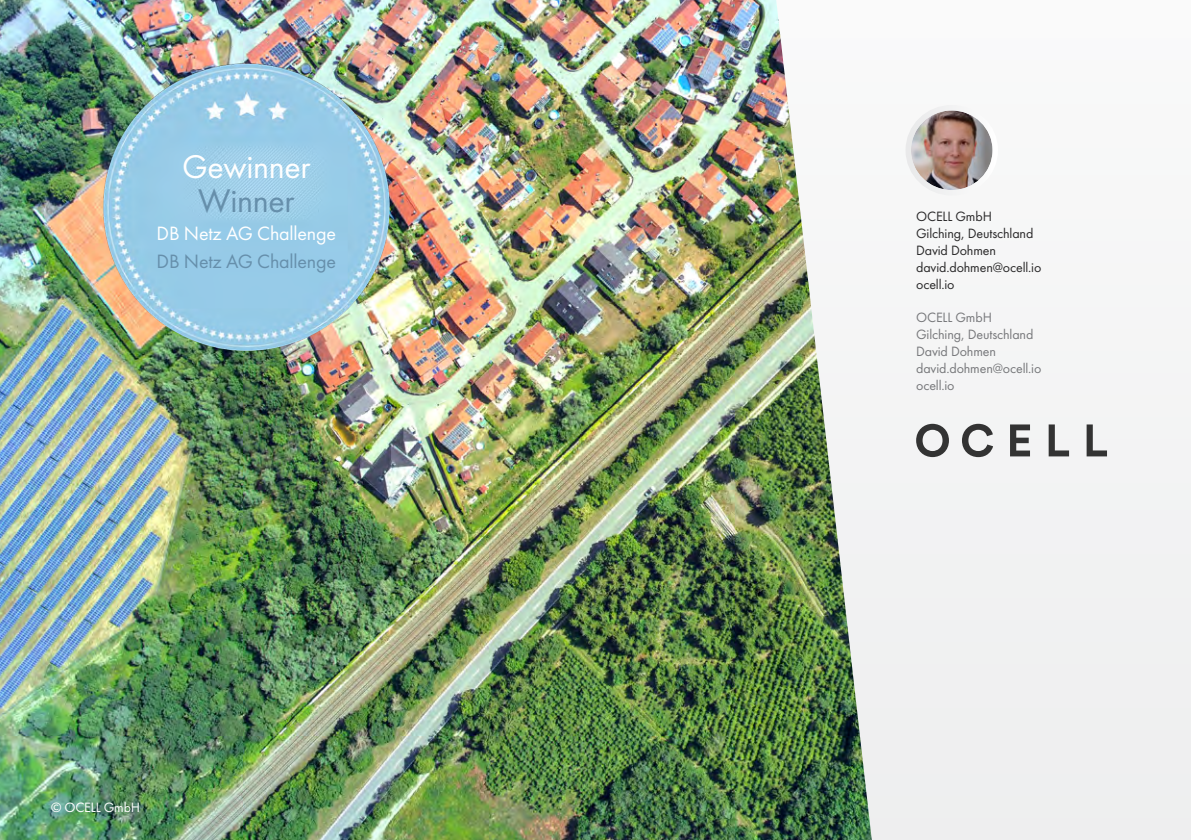
<style>
.page{position:relative;width:1191px;height:840px;background:#fff}
.page>*{position:absolute;margin:0;border:0;box-sizing:border-box;transform-origin:0 0}
.t1{font:34px "Futura PT";letter-spacing:-.01em;color:#fff}
.t2{font:34px "Futura PT";letter-spacing:-.01em;color:#668fab}
.t3{font:20px "Futura PT";letter-spacing:-.01em;color:#fff}
.t4{font:20px "Futura PT";letter-spacing:-.01em;color:#668fab}
.t5{font:14px/16.8px "Futura PT";letter-spacing:-.01em;color:#292829}
.t6{font:14px/16.8px "Futura PT";letter-spacing:-.01em;color:#77787b}
.t7{font:14px "Futura PT";letter-spacing:-.01em;color:#fff}
</style>
<div class="page">
<div style="left:0;top:0;width:1191px;height:839px;background:#f3f4f4"></div>
<img style="left:0;top:0;width:871px;height:839px">
<img style="left:911px;top:111px;width:81px;height:78px">
<div style="left:905px;top:105px;width:93px;height:90px;border:5px solid #fff;border-radius:50%"></div>
<img style="left:102px;top:63px;width:288px;height:288px">
<svg style="left:962px;top:423px;width:31px;height:34px"></svg>
<svg style="left:1010px;top:424px;width:20px;height:32px"></svg>
<svg style="left:1048px;top:424px;width:21px;height:32px"></svg>
<svg style="left:1086px;top:424px;width:21px;height:32px"></svg>
<svg style="left:916px;top:423px;width:33px;height:34px"></svg>
<h1 class="t1" style="left:182px;top:146px;width:130px">Gewinner</h1>
<h1 class="t2" style="left:198px;top:180px;width:98px">Winner</h1>
<h2 class="t3" style="left:157px;top:221px;width:181px">DB Netz AG Challenge</h2>
<h2 class="t4" style="left:157px;top:249px;width:181px">DB Netz AG Challenge</h2>
<p class="t7" style="left:51px;top:798px;width:91px">© OCELL GmbH</p>
<p class="t5" style="left:916px;top:208px;width:127px">OCELL GmbH<br>Gilching, Deutschland<br>David Dohmen david.dohmen@ocell.io ocell.io</p>
<p class="t6" style="left:916px;top:309px;width:127px">OCELL GmbH<br>Gilching, Deutschland<br>David Dohmen david.dohmen@ocell.io ocell.io</p>
</div>
